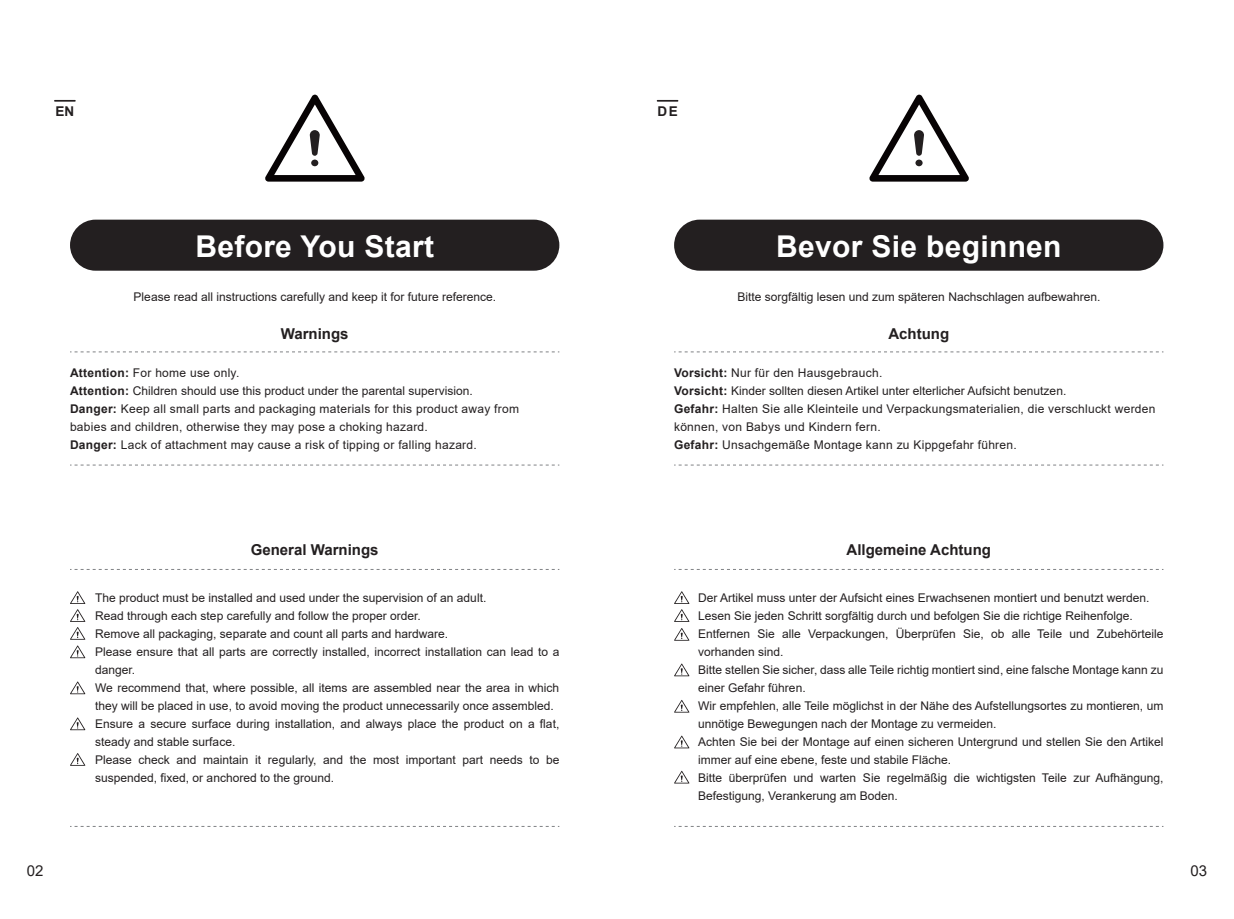
<style>
.page{position:relative;width:1234px;height:919px;background:#fff}
.page>*{position:absolute;margin:0;border:0;box-sizing:border-box;transform-origin:0 0}
.t1{font:700 30px "Arial";letter-spacing:.01em;color:#fff}
.t2{font:700 15px "Arial";color:#231f20}
.t3{font:15px "Arial";color:#231f20}
.t4{font:700 13.5px "Arial";color:#231f20}
.t5{font:12px/18px "Arial";color:#231f20}
.t6{font:12px/18px "Arial";letter-spacing:.02em;color:#231f20}
.s1{font-weight:700}
</style>
<div class="page">
<div style="left:70px;top:220px;width:489px;height:51px;background:#231f20;border-radius:26px"></div>
<div style="left:674px;top:220px;width:489px;height:51px;background:#231f20;border-radius:26px"></div>
<svg style="left:265px;top:95px;width:99px;height:87px"></svg>
<svg style="left:869px;top:95px;width:99px;height:87px"></svg>
<hr style="left:54px;top:100px;width:22px;height:2px;background:#231f20">
<hr style="left:656px;top:100px;width:22px;height:2px;background:#231f20">
<svg style="left:70px;top:569px;width:489px;height:1px"></svg>
<svg style="left:70px;top:351px;width:489px;height:1px"></svg>
<svg style="left:70px;top:465px;width:489px;height:1px"></svg>
<svg style="left:674px;top:351px;width:489px;height:1px"></svg>
<svg style="left:674px;top:465px;width:489px;height:1px"></svg>
<svg style="left:674px;top:569px;width:489px;height:1px"></svg>
<svg style="left:70px;top:826px;width:489px;height:1px"></svg>
<svg style="left:674px;top:826px;width:489px;height:1px"></svg>
<svg style="left:674px;top:591px;width:15px;height:31px"></svg>
<svg style="left:674px;top:628px;width:15px;height:12px"></svg>
<svg style="left:674px;top:663px;width:15px;height:13px"></svg>
<svg style="left:674px;top:700px;width:15px;height:12px"></svg>
<svg style="left:674px;top:735px;width:15px;height:13px"></svg>
<svg style="left:674px;top:770px;width:15px;height:13px"></svg>
<svg style="left:70px;top:591px;width:15px;height:48px"></svg>
<svg style="left:70px;top:645px;width:15px;height:13px"></svg>
<svg style="left:70px;top:681px;width:15px;height:13px"></svg>
<svg style="left:70px;top:717px;width:15px;height:13px"></svg>
<svg style="left:70px;top:753px;width:15px;height:12px"></svg>
<p class="t4" style="left:55px;top:102px;width:20px">EN</p>
<p class="t4" style="left:657px;top:102px;width:22px">DE</p>
<h1 class="t1" style="left:195px;top:226px;width:240px">Before You Start</h1>
<h1 class="t1" style="left:776px;top:226px;width:287px">Bevor Sie beginnen</h1>
<p class="t5" style="left:134px;top:287px;width:364px">Please read all instructions carefully and keep it for future reference.</p>
<p class="t5" style="left:737px;top:287px;width:364px">Bitte sorgfältig lesen und zum späteren Nachschlagen aufbewahren.</p>
<p class="t2" style="left:281px;top:323px;width:69px">Warnings</p>
<p class="t2" style="left:888px;top:323px;width:62px">Achtung</p>
<p class="t6" style="left:70px;top:363px;width:450px"><span class="s1">Attention:</span> For home use only.<br><span class="s1">Attention:</span> Children should use this product under the parental supervision.<br><span class="s1">Danger:</span> Keep all small parts and packaging materials for this product away from babies and children, otherwise they may pose a choking hazard.<br><span class="s1">Danger:</span> Lack of attachment may cause a risk of tipping or falling hazard.</p>
<p class="t2" style="left:251px;top:539px;width:129px">General Warnings</p>
<p class="t5" style="left:95px;top:588px;width:465px">The product must be installed and used under the supervision of an adult.<br>Read through each step carefully and follow the proper order.<br>Remove all packaging, separate and count all parts and hardware.<br>Please ensure that all parts are correctly installed, incorrect installation can lead to a danger.<br>We recommend that, where possible, all items are assembled near the area in which they will be placed in use, to avoid moving the product unnecessarily once assembled.<br>Ensure a secure surface during installation, and always place the product on a flat, steady and stable surface.<br>Please check and maintain it regularly, and the most important part needs to be suspended, fixed, or anchored to the ground.</p>
<p class="t6" style="left:674px;top:363px;width:483px"><span class="s1">Vorsicht:</span> Nur für den Hausgebrauch.<br><span class="s1">Vorsicht:</span> Kinder sollten diesen Artikel unter elterlicher Aufsicht benutzen.<br><span class="s1">Gefahr:</span> Halten Sie alle Kleinteile und Verpackungsmaterialien, die verschluckt werden können, von Babys und Kindern fern.<br><span class="s1">Gefahr:</span> Unsachgemäße Montage kann zu Kippgefahr führen.</p>
<p class="t2" style="left:846px;top:539px;width:146px">Allgemeine Achtung</p>
<p class="t5" style="left:698px;top:588px;width:466px">Der Artikel muss unter der Aufsicht eines Erwachsenen montiert und benutzt werden.<br>Lesen Sie jeden Schritt sorgfältig durch und befolgen Sie die richtige Reihenfolge.<br>Entfernen Sie alle Verpackungen, Überprüfen Sie, ob alle Teile und Zubehörteile vorhanden sind.<br>Bitte stellen Sie sicher, dass alle Teile richtig montiert sind, eine falsche Montage kann zu einer Gefahr führen.<br>Wir empfehlen, alle Teile möglichst in der Nähe des Aufstellungsortes zu montieren, um unnötige Bewegungen nach der Montage zu vermeiden.<br>Achten Sie bei der Montage auf einen sicheren Untergrund und stellen Sie den Artikel immer auf eine ebene, feste und stabile Fläche.<br>Bitte überprüfen und warten Sie regelmäßig die wichtigsten Teile zur Aufhängung, Befestigung, Verankerung am Boden.</p>
<p class="t3" style="left:27px;top:859px;width:18px">02</p>
<p class="t3" style="left:1190px;top:859px;width:18px">03</p>
</div>
